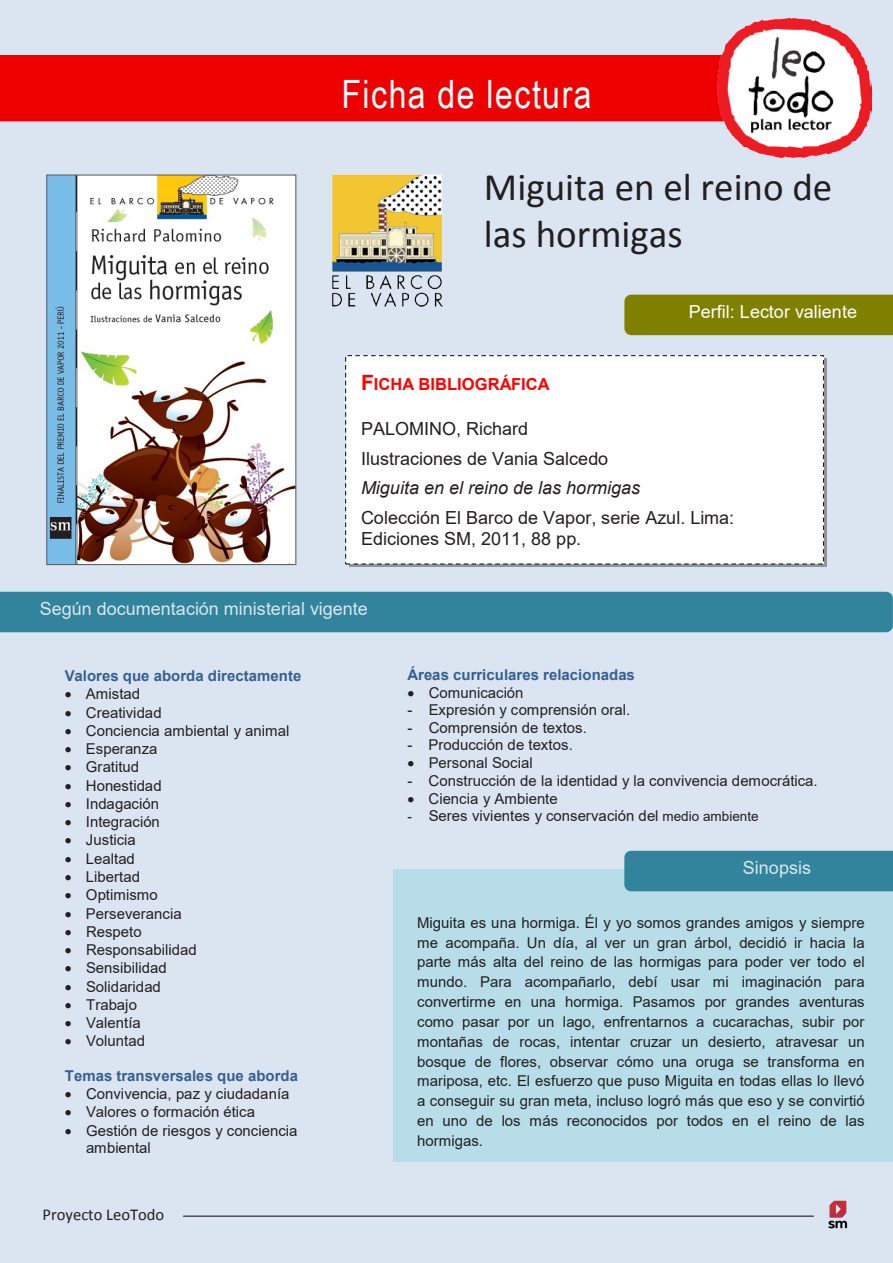
<style>
.page{position:relative;width:893px;height:1263px;background:#dbe5f1}
.page>*{position:absolute;margin:0;border:0;box-sizing:border-box;transform-origin:0 0}
.t1{font:39px/47.7px "Calibri";color:#231f20}
.t2{font:39px "Arial Narrow";letter-spacing:.035em;color:#fff}
.t3{font:18px/29.7px "Arial";letter-spacing:.005em;color:#231f20}
.t4{font:18px "Arial";letter-spacing:.005em;color:#dbe5f1}
.t5{font:18px "Arial";letter-spacing:.005em;color:#fff}
.t6{font:700 16.5px "Arial";letter-spacing:.005em;color:#f00}
.t7{font:16.5px "Calibri";color:#231f20}
.t8{font:15px/19.8px "Arial";color:#231f20;text-align:justify}
.t9{font:700 15px "Arial";color:#365f91}
.s1{font-size:21px}
.s2{font-style:italic}
.s3{font-size:13.5px}
</style>
<div class="page">
<hr style="left:183px;top:1215px;width:630px;height:2px;background:#231f20">
<div style="left:394px;top:870px;width:499px;height:292px;background:#b6dde8"></div>
<div style="left:346px;top:356px;width:477px;height:208px;background:#fff"></div>
<div style="left:345px;top:355px;width:479px;height:210px;border:1px dashed #231f20"></div>
<div style="left:624px;top:295px;width:269px;height:40px;background:#808000"></div>
<div style="left:624px;top:851px;width:269px;height:40px;background:#31849b"></div>
<div style="left:0;top:592px;width:893px;height:40px;background:#31849b"></div>
<div style="left:0;top:55px;width:718px;height:66px;background:#e00"></div>
<img style="left:718px;top:19px;width:154px;height:138px">
<img style="left:48px;top:176px;width:246px;height:387px">
<div style="left:46px;top:174px;width:250px;height:391px;border:1px solid #636366"></div>
<img style="left:332px;top:174px;width:111px;height:133px">
<img style="left:811px;top:1200px;width:37px;height:29px">
<p class="t2" style="left:342px;top:66px;width:252px">Ficha de lectura</p>
<p class="t1" style="left:484px;top:163px;width:350px">Miguita en el reino de las hormigas</p>
<p class="t5" style="left:689px;top:300px;width:170px">Perfil: Lector valiente</p>
<p class="t6" style="left:361px;top:372px;width:190px"><span class="s1">F</span>ICHA BIBLIOGRÁFICA</p>
<p class="t3" style="left:361px;top:414px;width:375px">PALOMINO, Richard<br>Ilustraciones de Vania Salcedo<br><span class="s2">Miguita en el reino de las hormigas<br></span>Colección El Barco de Vapor, serie Azul. Lima:</p>
<p class="t3" style="left:361px;top:524px;width:222px">Ediciones SM, 2011, 88 pp.</p>
<p class="t4" style="left:40px;top:597px;width:330px">Según documentación ministerial vigente</p>
<p class="t9" style="left:65px;top:665px;width:238px">Valores que aborda directamente</p>
<p class="t8" style="left:65px;top:684px;width:77px">• Amistad</p>
<p class="t8" style="left:65px;top:702px;width:99px">• Creatividad</p>
<p class="t8" style="left:65px;top:720px;width:226px">• Conciencia ambiental y animal</p>
<p class="t8" style="left:65px;top:739px;width:94px">• Esperanza</p>
<p class="t8" style="left:65px;top:757px;width:76px">• Gratitud</p>
<p class="t8" style="left:65px;top:775px;width:99px">• Honestidad</p>
<p class="t8" style="left:65px;top:794px;width:96px">• Indagación</p>
<p class="t8" style="left:65px;top:812px;width:97px">• Integración</p>
<p class="t8" style="left:65px;top:830px;width:73px">• Justicia</p>
<p class="t8" style="left:65px;top:848px;width:72px">• Lealtad</p>
<p class="t8" style="left:65px;top:867px;width:77px">• Libertad</p>
<p class="t8" style="left:65px;top:885px;width:95px">• Optimismo</p>
<p class="t8" style="left:65px;top:903px;width:119px">• Perseverancia</p>
<p class="t8" style="left:65px;top:921px;width:78px">• Respeto</p>
<p class="t8" style="left:65px;top:940px;width:133px">• Responsabilidad</p>
<p class="t8" style="left:65px;top:958px;width:103px">• Sensibilidad</p>
<p class="t8" style="left:65px;top:976px;width:98px">• Solidaridad</p>
<p class="t8" style="left:65px;top:994px;width:74px">• Trabajo</p>
<p class="t8" style="left:65px;top:1013px;width:78px">• Valentía</p>
<p class="t8" style="left:65px;top:1031px;width:82px">• Voluntad</p>
<p class="t9" style="left:65px;top:1065px;width:235px">Temas transversales que aborda</p>
<p class="t8" style="left:65px;top:1084px;width:226px">• Convivencia, paz y ciudadanía</p>
<p class="t8" style="left:65px;top:1102px;width:192px">• Valores o formación ética</p>
<p class="t8" style="left:86px;top:1122px;width:213px;line-height:17px;text-indent:-21px">• Gestión de riesgos y conciencia ambiental</p>
<p class="t7" style="left:43px;top:1204px;width:123px">Proyecto LeoTodo</p>
<p class="t9" style="left:407px;top:664px;width:229px">Áreas curriculares relacionadas</p>
<p class="t8" style="left:407px;top:683px;width:118px">• Comunicación</p>
<p class="t8" style="left:407px;top:700px;width:224px">- Expresión y comprensión oral.</p>
<p class="t8" style="left:407px;top:717px;width:181px">- Comprensión de textos.</p>
<p class="t8" style="left:407px;top:735px;width:167px">- Producción de textos.</p>
<p class="t8" style="left:407px;top:753px;width:127px">• Personal Social</p>
<p class="t8" style="left:407px;top:770px;width:412px">- Construcción de la identidad y la convivencia democrática.</p>
<p class="t8" style="left:407px;top:789px;width:152px">• Ciencia y Ambiente</p>
<p class="t8" style="left:407px;top:806px;width:353px"><span class="s3">-</span> Seres vivientes y conservación del <span class="s3">medio ambiente</span></p>
<p class="t4" style="left:743px;top:856px;width:70px">Sinopsis</p>
<p class="t8" style="left:417px;top:912px;width:449px">Miguita es una hormiga. Él y yo somos grandes amigos y siempre me acompaña. Un día, al ver un gran árbol, decidió ir hacia la parte más alta del reino de las hormigas para poder ver todo el mundo. Para acompañarlo, debí usar mi imaginación para convertirme en una hormiga. Pasamos por grandes aventuras como pasar por un lago, enfrentarnos a cucarachas, subir por montañas de rocas, intentar cruzar un desierto, atravesar un bosque de flores, observar cómo una oruga se transforma en mariposa, etc. El esfuerzo que puso Miguita en todas ellas lo llevó a conseguir su gran meta, incluso logró más que eso y se convirtió en uno de los más reconocidos por todos en el reino de las hormigas.</p>
</div>
